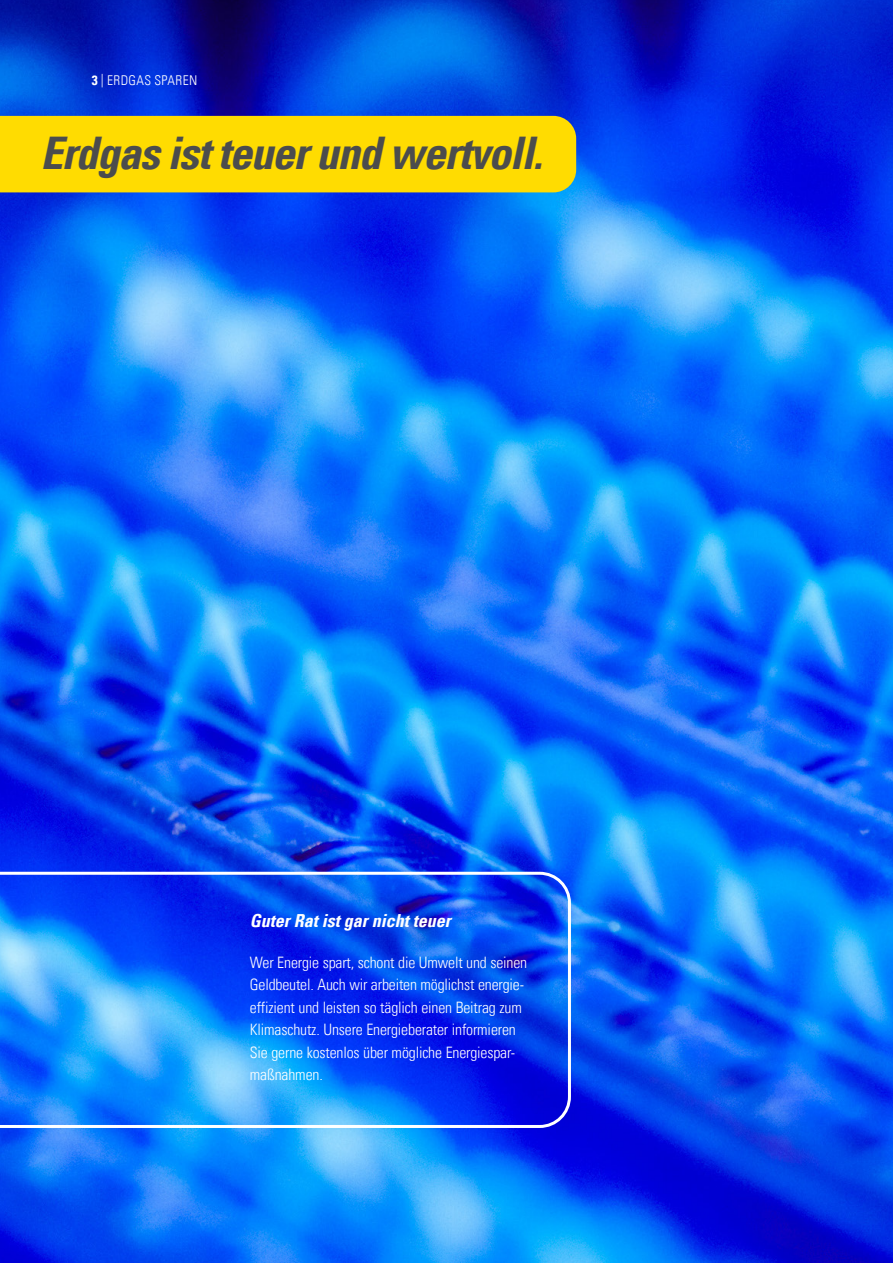
<style>
.page{position:relative;width:893px;height:1263px;background:#fff}
.page>*{position:absolute;margin:0;border:0;box-sizing:border-box;transform-origin:0 0}
.t1{font:italic 700 condensed 45px "Univers LT";letter-spacing:-.025em;color:#4b4c4d}
.t2{font:italic 700 condensed 18px "Univers LT";color:#fff}
.t3{font:300 condensed 15.75px/22.5px "Univers LT";letter-spacing:-.01em;color:#fff}
.t4{font:300 condensed 13.5px "Univers LT";letter-spacing:.025em;color:#fff}
.s1{font-weight:700}
</style>
<div class="page">
<img style="left:0;top:0;width:893px;height:1263px">
<div style="left:0;top:116px;width:576px;height:76px;background:#ffdc01"></div>
<svg style="left:0;top:872px;width:571px;height:256px;background:#1962f3"></svg>
<p class="t4" style="left:92px;top:72px;width:107px"><span class="s1">3</span> | ERDGAS SPAREN</p>
<h1 class="t1" style="left:40px;top:125px;width:504px">Erdgas ist teuer und wertvoll.</h1>
<p class="t2" style="left:250px;top:909px;width:202px">Guter Rat ist gar nicht teuer</p>
<p class="t3" style="left:250px;top:951px;width:279px">Wer Energie spart, schont die Umwelt und seinen Geldbeutel. Auch wir arbeiten möglichst energie&shy;effizient und leisten so täglich einen Beitrag zum Klimaschutz. Unsere Energieberater informieren Sie gerne kostenlos über mögliche Energiespar&shy;maßnahmen.</p>
</div>
